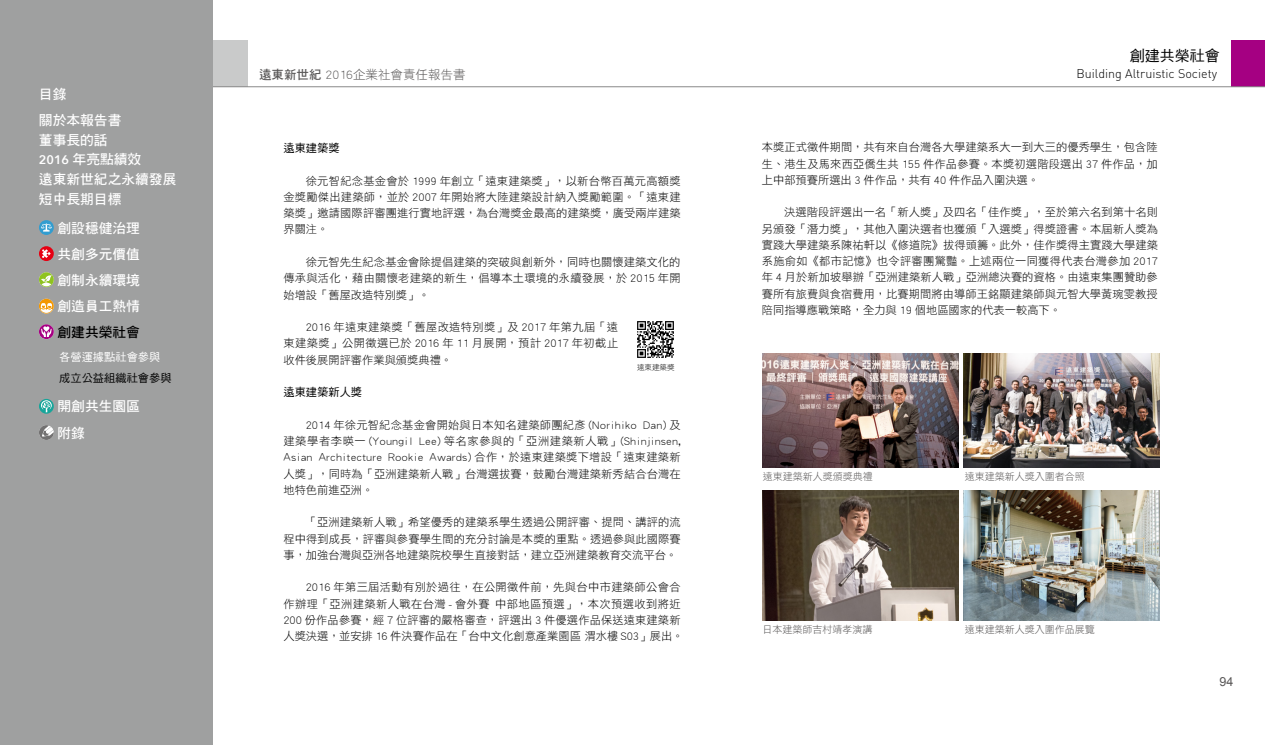
<style>
.page{position:relative;width:1265px;height:745px;background:#fff}
.page>*{position:absolute;margin:0;border:0;box-sizing:border-box;transform-origin:0 0}
.t1{font:15px "DF Hei Std W5";color:#000}
.t2{font:13.75px/26px "DF Hei Std W7";color:#fff}
.t3{font:13.75px "DF Hei Std W7";color:#000}
.t4{font:300 12.5px "DIN";color:#000}
.t5{font:12.5px "DF Hei Std W3";color:#595757}
.t6{font:12.5px "Arial";color:#595757}
.t7{font:11.25px/16.2px "DF Hei Std W3";letter-spacing:.01em;color:#000;text-align:justify}
.t8{font:11.25px "DF Hei Std W5";color:#000}
.t9{font:11.25px "DF Hei Std W5";color:#fff}
.t10{font:10px "DF Hei Std W3";color:#595757}
.t11{font:7.5px "DF Hei Std W3";color:#000}
.s1{font-family:"Avenir Next";font-weight:600;font-size:12.38px}
.s2{font-family:"DF Hei Std W7"}
</style>
<div class="page">
<div style="left:204px;top:40px;width:44px;height:47px;background:#c9caca"></div>
<div style="left:1231px;top:40px;width:34px;height:47px;background:#a50082"></div>
<hr style="left:204px;top:86px;width:1061px;height:1px;background:#898989">
<div style="left:0;top:0;width:213px;height:744px;background:#9fa0a0"></div>
<svg style="left:39px;top:220px;width:15px;height:15px"></svg>
<svg style="left:41px;top:223px;width:11px;height:8px"></svg>
<svg style="left:39px;top:272px;width:15px;height:15px"></svg>
<svg style="left:39px;top:298px;width:15px;height:15px"></svg>
<div style="left:39px;top:246px;width:15px;height:15px;background:#e60012;border-radius:50%"></div>
<svg style="left:42px;top:249px;width:9px;height:9px"></svg>
<svg style="left:39px;top:324px;width:15px;height:15px"></svg>
<svg style="left:39px;top:398px;width:15px;height:15px"></svg>
<svg style="left:41px;top:400px;width:11px;height:12px"></svg>
<svg style="left:39px;top:425px;width:15px;height:14px"></svg>
<img style="left:964px;top:490px;width:196px;height:130px">
<img style="left:964px;top:353px;width:196px;height:114px">
<img style="left:763px;top:490px;width:195px;height:130px">
<img style="left:763px;top:353px;width:195px;height:114px">
<img style="left:637px;top:321px;width:37px;height:37px">
<p class="t2" style="left:39px;top:81px;width:84px;line-height:25.4px">目錄<br>關於本報告書</p>
<p class="t2" style="left:39px;top:129px;width:139px;line-height:19.8px">董事長的話<br><span class="s1">2016</span> 年亮點績效<br>遠東新世紀之永續發展短中長期目標</p>
<p class="t2" style="left:58px;top:214px;width:84px;text-align:justify">創設穩健治理共創多元價值創制永續環境創造員工熱情</p>
<p class="t3" style="left:58px;top:324px;width:84px">創建共榮社會</p>
<p class="t9" style="left:59px;top:350px;width:103px">各營運據點社會參與</p>
<p class="t8" style="left:59px;top:371px;width:114px">成立公益組織社會參與</p>
<p class="t2" style="left:58px;top:393px;width:84px">開創共生園區附錄</p>
<p class="t5" style="left:259px;top:68px;width:208px"><span class="s2">遠東新世紀</span> 2016企業社會責任報告書</p>
<p class="t8" style="left:283px;top:142px;width:58px">遠東建築獎</p>
<p class="t7" style="left:283px;top:172px;width:399px;text-indent:22px">徐元智紀念基金會於 1999 年創立「遠東建築獎」，以新台幣百萬元高額獎金獎勵傑出建築師，並於 2007 年開始將大陸建築設計納入獎勵範圍。「遠東建築獎」邀請國際評審團進行實地評選，為台灣獎金最高的建築獎，廣受兩岸建築界關注。</p>
<p class="t7" style="left:283px;top:253px;width:399px;text-indent:22px">徐元智先生紀念基金會除提倡建築的突破與創新外，同時也關懷建築文化的傳承與活化，藉由關懷老建築的新生，倡導本土環境的永續發展，於 2015 年開始增設「舊屋改造特別獎」。</p>
<p class="t7" style="left:283px;top:318px;width:336px;text-indent:22px">2016 年遠東建築獎「舊屋改造特別獎」及 2017 年第九屆「遠東建築獎」公開徵選已於 2016 年 11 月展開，預計 2017 年初截止收件後展開評審作業與頒獎典禮。</p>
<p class="t8" style="left:283px;top:386px;width:80px">遠東建築新人獎</p>
<p class="t7" style="left:283px;top:416px;width:399px;text-indent:22px">2014 年徐元智紀念基金會開始與日本知名建築師團紀彥 (Norihiko Dan) 及建築學者李暎一 (Youngil Lee) 等名家參與的「亞洲建築新人戰」(Shinjinsen, Asian Architecture Rookie Awards) 合作，於遠東建築獎下增設「遠東建築新人獎」，同時為「亞洲建築新人戰」台灣選拔賽，鼓勵台灣建築新秀結合台灣在地特色前進亞洲。</p>
<p class="t7" style="left:283px;top:513px;width:399px;text-indent:22px">「亞洲建築新人戰」希望優秀的建築系學生透過公開評審、提問、講評的流程中得到成長，評審與參賽學生間的充分討論是本獎的重點。透過參與此國際賽事，加強台灣與亞洲各地建築院校學生直接對話，建立亞洲建築教育交流平台。</p>
<p class="t7" style="left:283px;top:578px;width:402px;text-align:left;text-indent:22px">2016 年第三屆活動有別於過往，在公開徵件前，先與台中市建築師公會合作辦理「亞洲建築新人戰在台灣 - 會外賽 中部地區預選」，本次預選收到將近200 份作品參賽，經 7 位評審的嚴格審查，評選出 3 件優選作品保送遠東建築新人獎決選，並安排 16 件決賽作品在「台中文化創意產業園區 渭水樓 S03」展出。</p>
<p class="t11" style="left:637px;top:363px;width:39px">遠東建築獎</p>
<h1 class="t1" style="left:1130px;top:47px;width:91px">創建共榮社會</h1>
<p class="t4" style="left:1076px;top:65px;width:142px">Building Altruistic Society</p>
<p class="t7" style="left:762px;top:139px;width:398px">本獎正式徵件期間，共有來自台灣各大學建築系大一到大三的優秀學生，包含陸生、港生及馬來西亞僑生共 155 件作品參賽。本獎初選階段選出 37 件作品，加上中部預賽所選出 3 件作品，共有 40 件作品入圍決選。</p>
<p class="t7" style="left:762px;top:204px;width:398px;text-indent:22px">決選階段評選出一名「新人獎」及四名「佳作獎」，至於第六名到第十名則另頒發「潛力獎」，其他入圍決選者也獲頒「入選獎」得獎證書。本屆新人獎為實踐大學建築系陳祐軒以《修道院》拔得頭籌。此外，佳作獎得主實踐大學建築系施俞如《都市記憶》也令評審團驚豔。上述兩位一同獲得代表台灣參加 2017年 4 月於新加坡舉辦「亞洲建築新人戰」亞洲總決賽的資格。由遠東集團贊助參賽所有旅費與食宿費用，比賽期間將由導師王銘顯建築師與元智大學黃琬雯教授陪同指導應戰策略，全力與 19 個地區國家的代表一較高下。</p>
<p class="t10" style="left:763px;top:470px;width:111px">遠東建築新人獎頒獎典禮</p>
<p class="t10" style="left:965px;top:470px;width:121px">遠東建築新人獎入圍者合照</p>
<p class="t10" style="left:763px;top:623px;width:111px">日本建築師吉村靖孝演講</p>
<p class="t10" style="left:965px;top:623px;width:131px">遠東建築新人獎入圍作品展覽</p>
<p class="t6" style="left:1220px;top:673px;width:15px">94</p>
</div>
